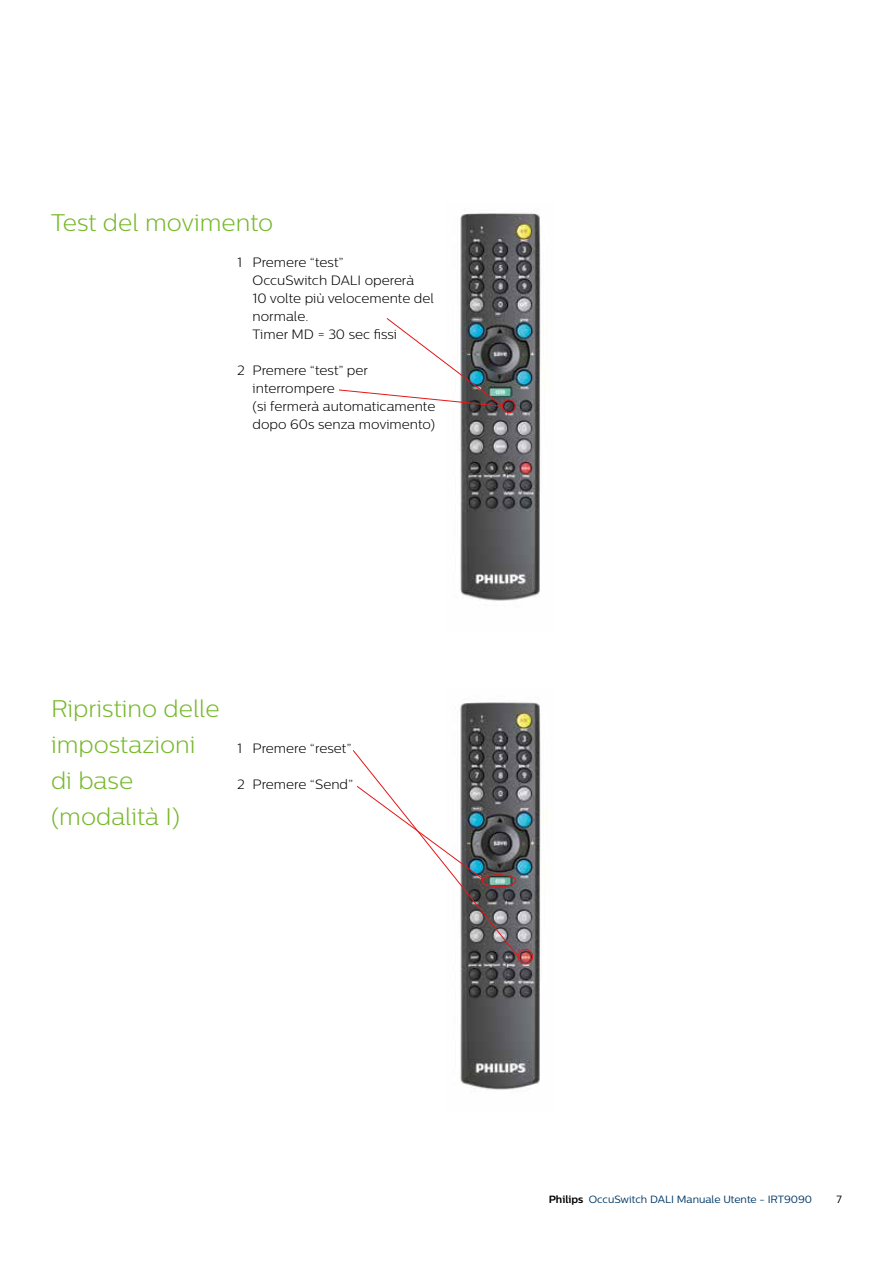
<style>
.page{position:relative;width:893px;height:1263px;background:#fff}
.page>*{position:absolute;margin:0;border:0;box-sizing:border-box;transform-origin:0 0}
.t1{font:300 24px/36px "Centrale Sans";color:#76b82a}
.t2{font:300 13.5px/18px "Centrale Sans";color:#000}
.t3{font:10.5px "Centrale Sans";color:#003865}
.t4{font:10.5px "Centrale Sans";color:#000}
.s1{font-weight:700;color:#000}
</style>
<div class="page">
<img style="left:460px;top:702px;width:81px;height:388px">
<img style="left:460px;top:210px;width:81px;height:391px">
<div style="left:518px;top:949px;width:15px;height:15px;border:1px solid #e21819;border-radius:50%"></div>
<div style="left:502px;top:399px;width:13px;height:14px;border:1px solid #e21819;border-radius:50%"></div>
<svg style="left:339px;top:317px;width:164px;height:90px"></svg>
<svg style="left:352px;top:749px;width:167px;height:208px"></svg>
<h1 class="t1" style="left:51px;top:204px;width:224px">Test del movimento</h1>
<p class="t2" style="left:237px;top:253px;width:6px">1</p>
<p class="t2" style="left:237px;top:361px;width:9px">2</p>
<p class="t2" style="left:253px;top:253px;width:183px">Premere “test”<br>OccuSwitch DALI opererà<br>10 volte più velocemente del normale.<br>Timer MD = 30 sec fissi</p>
<p class="t2" style="left:253px;top:361px;width:184px">Premere “test” per interrompere<br>(si fermerà automaticamente dopo 60s senza movimento)</p>
<h1 class="t1" style="left:51px;top:690px;width:170px">Ripristino delle impostazioni di base (modalità I)</h1>
<p class="t2" style="left:237px;top:739px;width:6px">1</p>
<p class="t2" style="left:237px;top:775px;width:9px">2</p>
<p class="t2" style="left:253px;top:739px;width:100px">Premere “reset”</p>
<p class="t2" style="left:253px;top:775px;width:102px">Premere “Send”</p>
<p class="t3" style="left:549px;top:1193px;width:265px"><span class="s1">Philips</span> OccuSwitch DALI Manuale Utente - IRT9090</p>
<p class="t4" style="left:836px;top:1193px;width:7px">7</p>
</div>
